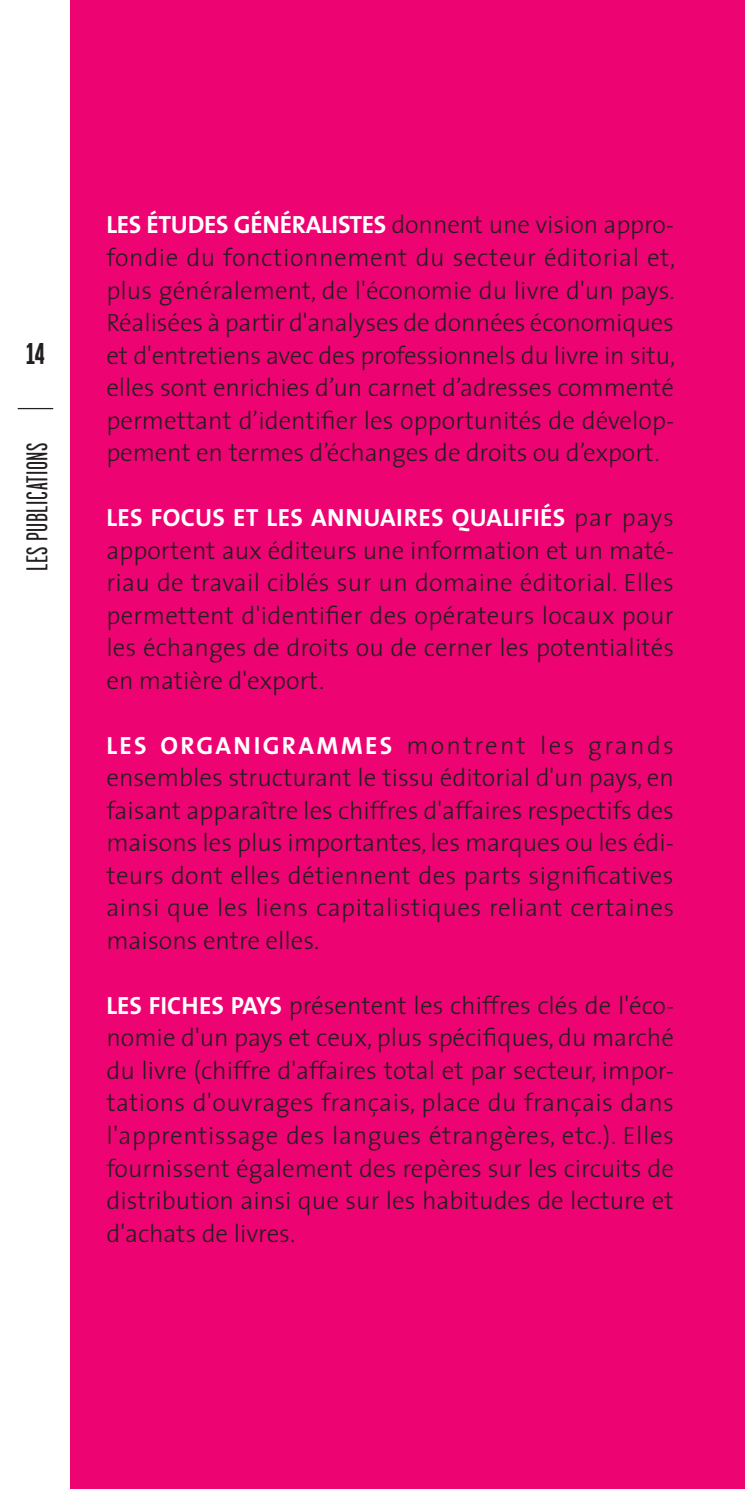
<style>
.page{position:relative;width:745px;height:1489px;background:#fff}
.page>*{position:absolute;margin:0;border:0;box-sizing:border-box;transform-origin:0 0}
.t1{font:30px "Garage Gothic";letter-spacing:.02em;color:#231f20}
.t2{font:700 30px "Garage Gothic";color:#231f20}
.t3{font:300 25px/32.5px "The Sans";color:#231f20;text-align:justify}
.s1{font-weight:700;color:#fff}
</style>
<div class="page">
<hr style="left:18px;top:408px;width:35px;height:1px;background:#231f20">
<div style="left:71px;top:0;width:673px;height:1488px;background:#ed0372"></div>
<p class="t2" style="left:26px;top:337px;width:20px">14</p>
<p class="t1" style="left:22px;top:570px;width:130px;rotate:-90deg">LES PUBLICATIONS</p>
<p class="t3" style="left:106px;top:208px;width:570px"><span class="s1">LES ÉTUDES GÉNÉRALISTES</span> donnent une vision appro&shy;fondie du fonctionnement du secteur éditorial et, plus généralement, de l'économie du livre d'un pays.<br>Réalisées à partir d'analyses de données économiques et d'entretiens avec des professionnels du livre in situ, elles sont enrichies d’un carnet d’adresses commenté permettant d’identifier les opportunités de dévelop&shy;pement en termes d’échanges de droits ou d’export.</p>
<p class="t3" style="left:106px;top:500px;width:569px"><span class="s1">LES FOCUS ET LES ANNUAIRES QUALIFIÉS</span> par pays apportent aux éditeurs une information et un maté&shy;riau de travail ciblés sur un domaine éditorial. Elles permettent d'identifier des opérateurs locaux pour les échanges de droits ou de cerner les potentialités en matière d'export.</p>
<p class="t3" style="left:106px;top:728px;width:569px"><span class="s1">LES ORGANIGRAMMES</span> montrent les grands ensembles structurant le tissu éditorial d'un pays, en faisant apparaître les chiffres d'affaires respectifs des maisons les plus importantes, les marques ou les édi&shy;teurs dont elles détiennent des parts significatives ainsi que les liens capitalistiques reliant certaines maisons entre elles.</p>
<p class="t3" style="left:106px;top:988px;width:569px"><span class="s1">LES FICHES PAYS</span> présentent les chiffres clés de l'éco&shy;nomie d'un pays et ceux, plus spécifiques, du marché du livre (chiffre d'affaires total et par secteur, impor&shy;tations d'ouvrages français, place du français dans l'apprentissage des langues étrangères, etc.). Elles fournissent également des repères sur les circuits de distribution ainsi que sur les habitudes de lecture et d'achats de livres.</p>
</div>
